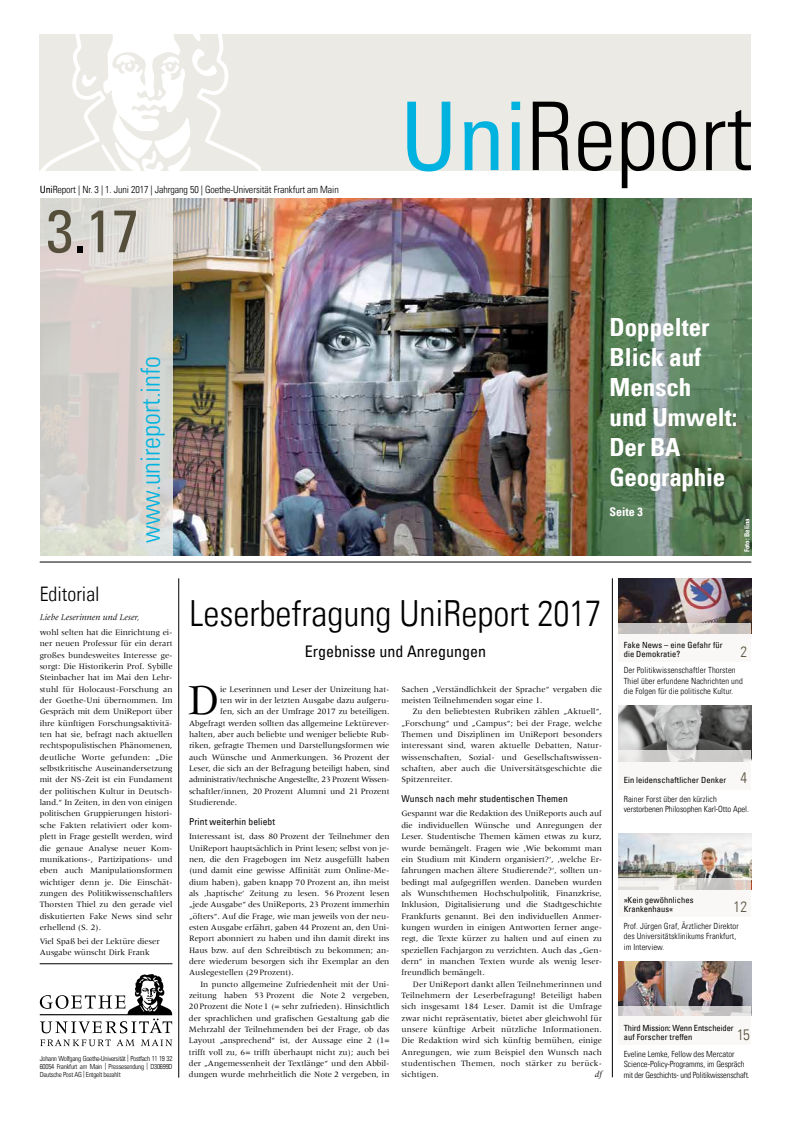
<style>
.page{position:relative;width:808px;height:1134px;background:#fff}
.page>*{position:absolute;margin:0;border:0;box-sizing:border-box;transform-origin:0 0}
.t1{font:94.8px "Univers Com 47 Light Cond";color:#000}
.t2{font:condensed 60px "Univers Com 57";color:#554e3b}
.t3{font:44.3px "Meridien";color:#000}
.t4{font:36px "Univers Com 47 Light Cond";color:#000}
.t5{font:26.5px "Univers Com 47 Light Cond";color:#00b2df}
.t6{font:25px/30px "Univers Com 67 Bold Cond";color:#fff}
.t7{font:20px "Univers Com 47 Light Cond";color:#000}
.t8{font:condensed 16px "Univers Com 57";color:#000}
.t9{font:15px "Univers Com 47 Light Cond";color:#554e3b}
.t10{font:12px "Univers Com 67 Bold Cond";color:#fff}
.t11{font:10px "Univers Com 47 Light Cond";letter-spacing:-.01em;color:#000}
.t12{font:condensed 9.5px "Univers Com 57";letter-spacing:.01em;color:#000}
.t13{font:italic 9px "Meridien Com";color:#000}
.t14{font:8.5px/11.3px "Meridien";color:#000;text-align:justify}
.t15{font:8.5px/10.5px "Univers Com 47 Light Cond";letter-spacing:.01em;color:#000}
.t16{font:8.5px/10.5px "Univers Com 47 Light Cond";letter-spacing:-.01em;color:#000}
.t17{font:condensed 8.5px/9px "Univers Com 57";letter-spacing:.01em;color:#000}
.t18{font:8.5px "Meridien";letter-spacing:-.025em;color:#000}
.t19{font:condensed 8.5px/9px "Univers Com 57";letter-spacing:-.01em;color:#000}
.t20{font:7px/8px "Univers Com 47 Light Cond";letter-spacing:-.03em;color:#000;text-align:justify}
.t21{font:7px "Univers Com 67 Bold Cond";color:#fff}
.s1{font-family:"Univers Com 57";font-stretch:condensed}
.s2{color:#000}
.s3{font-family:"Univers Com 57";font-stretch:condensed;color:#00b2df}
</style>
<div class="page">
<img style="left:172px;top:198px;width:579px;height:358px">
<div style="left:40px;top:34px;width:711px;height:136px;background:#eceae4"></div>
<svg style="left:40px;top:974px;width:132px;height:59px"></svg>
<svg style="left:40px;top:1039px;width:95px;height:7px"></svg>
<svg style="left:141px;top:1039px;width:31px;height:7px"></svg>
<hr style="left:40px;top:963px;width:132px;height:1px;background:#000">
<svg style="left:39px;top:34px;width:221px;height:137px"></svg>
<img style="left:618px;top:834px;width:133px;height:44px">
<svg style="left:618px;top:878px;width:133px;height:12px"></svg>
<img style="left:618px;top:578px;width:133px;height:45px">
<svg style="left:618px;top:623px;width:133px;height:11px"></svg>
<hr style="left:612px;top:578px;width:1px;height:499px;background:#000">
<hr style="left:179px;top:578px;width:1px;height:499px;background:#000">
<hr style="left:40px;top:562px;width:711px;height:1px;background:#000">
<svg style="left:40px;top:198px;width:132px;height:358px;background:#d7d2ce"></svg>
<img style="left:618px;top:705px;width:133px;height:45px">
<svg style="left:618px;top:750px;width:133px;height:12px;background:#d5d3d2"></svg>
<img style="left:618px;top:962px;width:133px;height:44px">
<svg style="left:618px;top:1006px;width:133px;height:10px"></svg>
<p class="t11" style="left:40px;top:183px;width:301px"><span class="s1">Uni</span>Report | Nr. 3 | 1. Juni 2017 | Jahrgang 50 | Goethe-Universität Frankfurt am Main</p>
<h2 class="t2" style="left:47px;top:193px;width:94px">3<span class="s2">.</span>17</h2>
<h3 class="t5" style="left:135px;top:543px;width:189px;rotate:-90deg">www.unireport.info</h3>
<h1 class="t1" style="left:400px;top:80px;width:354px"><span class="s3">Uni</span>Report</h1>
<h3 class="t6" style="left:609px;top:312px;width:129px">Doppelter<br>Blick auf<br>Mensch<br>und Umwelt:<br>Der BA<br>Geographie</h3>
<h3 class="t10" style="left:609px;top:504px;width:35px">Seite 3</h3>
<p class="t21" style="left:743px;top:552px;width:35px;rotate:-90deg">Foto: Belina</p>
<h3 class="t7" style="left:40px;top:582px;width:61px">Editorial</h3>
<p class="t13" style="left:40px;top:612px;width:101px">Liebe Leserinnen und Leser,</p>
<p class="t14" style="left:40px;top:627px;width:134px">wohl selten hat die Einrichtung ei&shy;ner neuen Professur für ein derart großes bundesweites Interesse ge&shy;sorgt: Die Historikerin Prof. Sybille Steinbacher hat im Mai den Lehr&shy;stuhl für Holocaust-Forschung an der Goethe-Uni übernommen. Im Gespräch mit dem UniReport über ihre künftigen Forschungsaktivitä&shy;ten hat sie, befragt nach aktuellen rechtspopulistischen Phänomenen, deutliche Worte gefunden: „Die selbstkritische Auseinandersetzung mit der NS-Zeit ist ein Fundament der politischen Kultur in Deutsch&shy;land.“ In Zeiten, in den von einigen politischen Gruppierungen histori&shy;sche Fakten relativiert oder kom&shy;plett in Frage gestellt werden, wird die genaue Analyse neuer Kom&shy;munikations-, Partizipations- und eben auch Manipulationsformen wichtiger denn je. Die Einschät&shy;zungen des Politikwissenschaftlers Thorsten Thiel zu den gerade viel diskutierten Fake News sind sehr erhellend (S. 2).</p>
<p class="t14" style="left:40px;top:936px;width:121px">Viel Spaß bei der Lektüre dieser<br>Ausgabe wünscht Dirk Frank</p>
<p class="t20" style="left:40px;top:1055px;width:134px">Johann Wolfgang Goethe-Universität | Postfach 11 19 32<br>60054 Frankfurt am Main | Pressesendung | D30699D Deutsche Post AG | Entgelt bezahlt</p>
<h3 class="t4" style="left:190px;top:592px;width:413px">Leserbefragung UniReport 2017</h3>
<h3 class="t8" style="left:305px;top:641px;width:183px">Ergebnisse und Anregungen</h3>
<h3 class="t3" style="left:188px;top:676px;width:33px">D</h3>
<p class="t14" style="left:220px;top:683px;width:171px">ie Leserinnen und Leser der Unizeitung hat-</p>
<p class="t14" style="left:401px;top:683px;width:202px">Sachen „Verständlichkeit der Sprache“ vergaben die meisten Teilnehmenden sogar eine 1.</p>
<p class="t14" style="left:401px;top:706px;width:202px;text-indent:11px">Zu den beliebtesten Rubriken zählen „Aktuell“, „Forschung“ und „Campus“; bei der Frage, welche Themen und Disziplinen im UniReport besonders interessant sind, waren aktuelle Debatten, Natur&shy;wissenschaften, Sozial- und Gesellschaftswissen&shy;schaften, aber auch die Universitätsgeschichte die Spitzenreiter.</p>
<p class="t12" style="left:401px;top:793px;width:168px">Wunsch nach mehr studentischen Themen</p>
<p class="t14" style="left:401px;top:808px;width:202px">Gespannt war die Redaktion des UniReports auch auf die individuellen Wünsche und Anregungen der Leser. Studentische Themen kämen etwas zu kurz, wurde bemängelt. Fragen wie ‚Wie bekommt man ein Studium mit Kindern organisiert?‘, ‚welche Er&shy;fahrungen machen ältere Studierende?‘, sollten un&shy;bedingt mal aufgegriffen werden. Daneben wurden als Wunschthemen Hochschulpolitik, Finanzkrise, Inklusion, Digitalisierung und die Stadtgeschichte Frankfurts genannt. Bei den individuellen Anmer&shy;kungen wurden in einigen Antworten ferner ange&shy;regt, die Texte kürzer zu halten und auf einen zu speziellen Fachjargon zu verzichten. Auch das „Gen&shy;dern“ in manchen Texten wurde als wenig leser&shy;freundlich bemängelt.</p>
<p class="t14" style="left:401px;top:978px;width:202px;text-indent:11px">Der UniReport dankt allen Teilnehmerinnen und Teilnehmern der Leserbefragung! Beteiligt haben sich insgesamt 184 Leser. Damit ist die Umfrage zwar nicht repräsentativ, bietet aber gleichwohl für unsere künftige Arbeit nützliche Informationen.<br>Die Redaktion wird sich künftig bemühen, einige Anregungen, wie zum Beispiel den Wunsch nach studentischen Themen, noch stärker zu berück&shy;sichtigen.</p>
<p class="t14" style="left:220px;top:695px;width:171px">ten wir in der letzten Ausgabe dazu aufgeru-</p>
<p class="t14" style="left:220px;top:706px;width:171px">fen, sich an der Umfrage 2017 zu beteiligen.</p>
<p class="t14" style="left:189px;top:717px;width:202px">Abgefragt werden sollten das allgemeine Lektürever-</p>
<p class="t14" style="left:189px;top:729px;width:202px">halten, aber auch beliebte und weniger beliebte Rub-</p>
<p class="t14" style="left:189px;top:740px;width:202px">riken, gefragte Themen und Darstellungsformen wie</p>
<p class="t14" style="left:189px;top:751px;width:202px">auch Wünsche und Anmerkungen. 36 Prozent der</p>
<p class="t14" style="left:189px;top:763px;width:202px">Leser, die sich an der Befragung beteiligt haben, sind</p>
<p class="t18" style="left:189px;top:775px;width:202px">administrativ/technische Angestellte, 23 Prozent Wissen-</p>
<p class="t14" style="left:189px;top:785px;width:202px">schaftler/innen, 20 Prozent Alumni und 21 Prozent</p>
<p class="t14" style="left:189px;top:797px;width:50px">Studierende.</p>
<p class="t12" style="left:189px;top:816px;width:88px">Print weiterhin beliebt</p>
<p class="t14" style="left:189px;top:831px;width:202px">Interessant ist, dass 80 Prozent der Teilnehmer den UniReport hauptsächlich in Print lesen; selbst von je&shy;nen, die den Fragebogen im Netz ausgefüllt haben (und damit eine gewisse Affinität zum Online-Me&shy;dium haben), gaben knapp 70 Prozent an, ihn meist als ‚haptische‘ Zeitung zu lesen. 56 Prozent lesen „jede Ausgabe“ des UniReports, 23 Prozent immerhin „öfters“. Auf die Frage, wie man jeweils von der neu&shy;esten Ausgabe erfährt, gaben 44 Prozent an, den Uni-Report abonniert zu haben und ihn damit direkt ins Haus bzw. auf den Schreibtisch zu bekommen; an&shy;dere wiederum besorgen sich ihr Exemplar an den Auslegestellen (29Prozent).</p>
<p class="t14" style="left:189px;top:978px;width:202px;text-indent:11px">In puncto allgemeine Zufriedenheit mit der Uni&shy;zeitung haben 53 Prozent die Note 2 vergeben, 20Prozent die Note1 (= sehr zufrieden). Hinsichtlich der sprachlichen und grafischen Gestaltung gab die Mehrzahl der Teilnehmenden bei der Frage, ob das Layout „ansprechend“ ist, der Aussage eine 2 (1= trifft voll zu, 6= trifft überhaupt nicht zu); auch bei der „Angemessenheit der Textlänge“ und den Abbil&shy;dungen wurde mehrheitlich die Note 2 vergeben, in</p>
<p class="t13" style="left:595px;top:1069px;width:9px">df</p>
<p class="t17" style="left:624px;top:640px;width:100px">Fake News – eine Gefahr für die Demokratie?</p>
<h3 class="t9" style="left:740px;top:642px;width:8px">2</h3>
<p class="t15" style="left:624px;top:665px;width:121px">Der Politikwissenschaftler Thorsten<br>Thiel über erfundene Nachrichten und die Folgen für die politische Kultur.</p>
<h3 class="t9" style="left:740px;top:769px;width:8px">4</h3>
<p class="t15" style="left:624px;top:794px;width:127px">Rainer Forst über den kürzlich verstorbenen Philosophen Karl-Otto Apel.</p>
<p class="t17" style="left:624px;top:776px;width:104px">Ein leidenschaftlicher Denker</p>
<p class="t17" style="left:624px;top:895px;width:71px">»Kein gewöhnliches<br>Krankenhaus«</p>
<p class="t15" style="left:624px;top:920px;width:117px">Prof. Jürgen Graf, Ärztlicher Direktor des Universitätsklinikums Frankfurt, im Interview.</p>
<h3 class="t9" style="left:733px;top:898px;width:15px">12</h3>
<p class="t19" style="left:624px;top:1023px;width:112px">Third Mission: Wenn Entscheider auf Forscher treffen</p>
<p class="t16" style="left:624px;top:1048px;width:128px">Eveline Lemke, Fellow des Mercator<br>Science-Policy-Programms, im Gespräch mit der Geschichts- und Politikwissenschaft.</p>
<h3 class="t9" style="left:737px;top:1026px;width:14px">15</h3>
</div>
